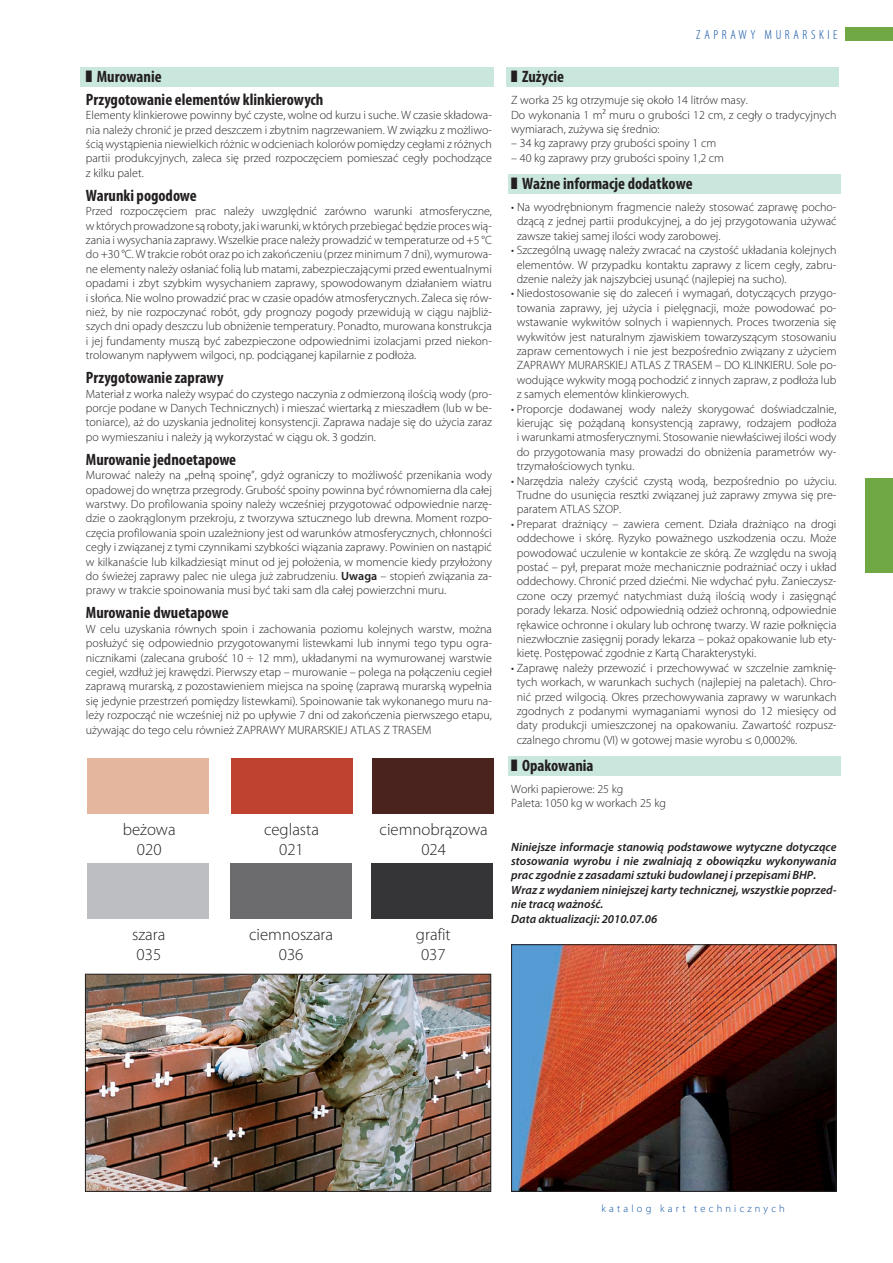
<style>
.page{position:relative;width:893px;height:1263px;background:#fff}
.page>*{position:absolute;margin:0;border:0;box-sizing:border-box;transform-origin:0 0}
.t1{font:300 16.8px/20.1px "Myriad Pro";color:#231f20;text-align:center}
.t2{font:700 condensed 16.5px/22.5px "Myriad Pro";color:#231f20}
.t3{font:300 condensed 13.2px "Myriad Pro";letter-spacing:.27em;color:#0a4fa2}
.t4{font:300 12px/14.4px "Myriad Pro";color:#231f20;text-align:justify}
.t5{font:italic 600 12px/14.4px "Myriad Pro";color:#231f20}
.t6{font:300 10.5px "Myriad Pro";letter-spacing:.3em;color:#0a4fa2}
.s1{font-weight:600}
</style>
<div class="page">
<div style="left:81px;top:67px;width:413px;height:19px;background:#cae7dd"></div>
<div style="left:506px;top:67px;width:333px;height:19px;background:#cae7dd"></div>
<div style="left:865px;top:478px;width:28px;height:95px;background:#70a843"></div>
<div style="left:845px;top:27px;width:48px;height:14px;background:#70a843"></div>
<div style="left:508px;top:756px;width:333px;height:19px;background:#cae7dd"></div>
<div style="left:508px;top:174px;width:333px;height:20px;background:#cae7dd"></div>
<img style="left:87px;top:976px;width:402px;height:214px">
<div style="left:85px;top:974px;width:406px;height:218px;border:1px solid #231f20"></div>
<img style="left:513px;top:946px;width:321px;height:244px">
<div style="left:511px;top:944px;width:325px;height:248px;border:1px solid #231f20"></div>
<div style="left:88px;top:758px;width:121px;height:56px;background:#e4b69d"></div>
<div style="left:231px;top:758px;width:121px;height:56px;background:#bf4130"></div>
<div style="left:372px;top:758px;width:121px;height:56px;background:#4a231e"></div>
<div style="left:87px;top:863px;width:121px;height:56px;background:#bdbec1"></div>
<div style="left:231px;top:863px;width:121px;height:56px;background:#6c6c6f"></div>
<div style="left:372px;top:863px;width:121px;height:56px;background:#353436"></div>
<h2 class="t2" style="left:86px;top:65px;width:239px">■ Murowanie<br>Przygotowanie elementów klinkierowych</h2>
<p class="t4" style="left:86px;top:108px;width:408px">Elementy klinkierowe powinny być czyste, wolne od kurzu i suche. W czasie składowa&shy;nia należy chronić je przed deszczem i zbytnim nagrzewaniem. W związku z możliwo&shy;ścią wystąpienia niewielkich różnic w odcieniach kolorów pomiędzy cegłami z różnych partii produkcyjnych, zaleca się przed rozpoczęciem pomieszać cegły pochodzące z kilku palet.</p>
<h2 class="t2" style="left:86px;top:184px;width:112px">Warunki pogodowe</h2>
<p class="t4" style="left:86px;top:204px;width:408px">Przed rozpoczęciem prac należy uwzględnić zarówno warunki atmosferyczne, w których prowadzone są roboty, jak i warunki, w których przebiegać będzie proces wią&shy;zania i wysychania zaprawy. Wszelkie prace należy prowadzić w temperaturze od +5 °C do +30 °C. W trakcie robót oraz po ich zakończeniu (przez minimum 7 dni), wymurowa&shy;ne elementy należy osłaniać folią lub matami, zabezpieczającymi przed ewentualnymi opadami i zbyt szybkim wysychaniem zaprawy, spowodowanym działaniem wiatru i słońca. Nie wolno prowadzić prac w czasie opadów atmosferycznych. Zaleca się rów&shy;nież, by nie rozpoczynać robót, gdy prognozy pogody przewidują w ciągu najbliż&shy;szych dni opady deszczu lub obniżenie temperatury. Ponadto, murowana konstrukcja i jej fundamenty muszą być zabezpieczone odpowiednimi izolacjami przed niekon&shy;trolowanym napływem wilgoci, np. podciąganej kapilarnie z podłoża.</p>
<h2 class="t2" style="left:86px;top:366px;width:139px">Przygotowanie zaprawy</h2>
<p class="t4" style="left:86px;top:386px;width:408px">Materiał z worka należy wsypać do czystego naczynia z odmierzoną ilością wody (pro&shy;porcje podane w Danych Technicznych) i mieszać wiertarką z mieszadłem (lub w be&shy;toniarce), aż do uzyskania jednolitej konsystencji. Zaprawa nadaje się do użycia zaraz po wymieszaniu i należy ją wykorzystać w ciągu ok. 3 godzin.</p>
<h2 class="t2" style="left:86px;top:448px;width:152px">Murowanie jednoetapowe</h2>
<p class="t4" style="left:86px;top:468px;width:408px">Murować należy na „pełną spoinę”, gdyż ograniczy to możliwość przenikania wody opadowej do wnętrza przegrody. Grubość spoiny powinna być równomierna dla całej warstwy. Do profilowania spoiny należy wcześniej przygotować odpowiednie narzę&shy;dzie o zaokrąglonym przekroju, z tworzywa sztucznego lub drewna. Moment rozpo&shy;częcia profilowania spoin uzależniony jest od warunków atmosferycznych, chłonności cegły i związanej z tymi czynnikami szybkości wiązania zaprawy. Powinien on nastąpić w kilkanaście lub kilkadziesiąt minut od jej położenia, w momencie kiedy przyłożony do świeżej zaprawy palec nie ulega już zabrudzeniu. <span class="s1">Uwaga</span> – stopień związania za&shy;prawy w trakcie spoinowania musi być taki sam dla całej powierzchni muru.</p>
<h2 class="t2" style="left:86px;top:601px;width:144px">Murowanie dwuetapowe</h2>
<p class="t4" style="left:86px;top:621px;width:408px">W celu uzyskania równych spoin i zachowania poziomu kolejnych warstw, można posłużyć się odpowiednio przygotowanymi listewkami lub innymi tego typu ogra&shy;nicznikami (zalecana grubość 10 ÷ 12 mm), układanymi na wymurowanej warstwie cegieł, wzdłuż jej krawędzi. Pierwszy etap – murowanie – polega na połączeniu cegieł zaprawą murarską, z pozostawieniem miejsca na spoinę (zaprawą murarską wypełnia się jedynie przestrzeń pomiędzy listewkami). Spoinowanie tak wykonanego muru na&shy;leży rozpocząć nie wcześniej niż po upływie 7 dni od zakończenia pierwszego etapu, używając do tego celu również ZAPRAWY MURARSKIEJ ATLAS Z TRASEM</p>
<h1 class="t1" style="left:123px;top:819px;width:54px">beżowa<br>020</h1>
<h1 class="t1" style="left:264px;top:819px;width:57px">ceglasta<br>021</h1>
<h1 class="t1" style="left:380px;top:819px;width:110px">ciemnobrązowa<br>024</h1>
<h1 class="t1" style="left:132px;top:924px;width:35px;text-align:left">szara<br>035</h1>
<h1 class="t1" style="left:249px;top:924px;width:86px">ciemnoszara<br>036</h1>
<h1 class="t1" style="left:416px;top:924px;width:36px">grafit<br>037</h1>
<p class="t3" style="left:696px;top:26px;width:143px">ZAPRAWY MURARSKIE</p>
<h2 class="t2" style="left:511px;top:65px;width:54px">■ Zużycie</h2>
<p class="t4" style="left:511px;top:93px;width:327px;text-align:left">Z worka 25 kg otrzymuje się około 14 litrów masy.<br>Do wykonania 1 m² muru o grubości 12 cm, z cegły o tradycyjnych wymiarach, zużywa się średnio:</p>
<p class="t4" style="left:511px;top:136px;width:206px">– 34 kg zaprawy przy grubości spoiny 1 cm</p>
<p class="t4" style="left:511px;top:150px;width:214px">– 40 kg zaprawy przy grubości spoiny 1,2 cm</p>
<h2 class="t2" style="left:511px;top:172px;width:183px">■ Ważne informacje dodatkowe</h2>
<p class="t4" style="left:517px;top:200px;width:321px;text-indent:-6px">• Na wyodrębnionym fragmencie należy stosować zaprawę pocho&shy;dzącą z jednej partii produkcyjnej, a do jej przygotowania używać zawsze takiej samej ilości wody zarobowej.</p>
<p class="t4" style="left:517px;top:243px;width:321px;text-indent:-6px">• Szczególną uwagę należy zwracać na czystość układania kolejnych elementów. W przypadku kontaktu zaprawy z licem cegły, zabru&shy;dzenie należy jak najszybciej usunąć (najlepiej na sucho).</p>
<p class="t4" style="left:517px;top:286px;width:321px;text-indent:-6px">• Niedostosowanie się do zaleceń i wymagań, dotyczących przygo&shy;towania zaprawy, jej użycia i pielęgnacji, może powodować po&shy;wstawanie wykwitów solnych i wapiennych. Proces tworzenia się wykwitów jest naturalnym zjawiskiem towarzyszącym stosowaniu zapraw cementowych i nie jest bezpośrednio związany z użyciem ZAPRAWY MURARSKIEJ ATLAS Z TRASEM – DO KLINKIERU. Sole po&shy;wodujące wykwity mogą pochodzić z innych zapraw, z podłoża lub z samych elementów klinkierowych.</p>
<p class="t4" style="left:517px;top:401px;width:321px;text-indent:-6px">• Proporcje dodawanej wody należy skorygować doświadczalnie, kierując się pożądaną konsystencją zaprawy, rodzajem podłoża i warunkami atmosferycznymi. Stosowanie niewłaściwej ilości wody do przygotowania masy prowadzi do obniżenia parametrów wy&shy;trzymałościowych tynku.</p>
<p class="t4" style="left:517px;top:473px;width:321px;text-indent:-6px">• Narzędzia należy czyścić czystą wodą, bezpośrednio po użyciu.<br>Trudne do usunięcia resztki związanej już zaprawy zmywa się pre&shy;paratem ATLAS SZOP.</p>
<p class="t4" style="left:517px;top:516px;width:321px;text-indent:-6px">• Preparat drażniący – zawiera cement. Działa drażniąco na drogi oddechowe i skórę. Ryzyko poważnego uszkodzenia oczu. Może powodować uczulenie w kontakcie ze skórą. Ze względu na swoją postać – pył, preparat może mechanicznie podrażniać oczy i układ oddechowy. Chronić przed dziećmi. Nie wdychać pyłu. Zanieczysz&shy;czone oczy przemyć natychmiast dużą ilością wody i zasięgnąć porady lekarza. Nosić odpowiednią odzież ochronną, odpowiednie rękawice ochronne i okulary lub ochronę twarzy. W razie połknięcia niezwłocznie zasięgnij porady lekarza – pokaż opakowanie lub ety&shy;kietę. Postępować zgodnie z Kartą Charakterystyki.</p>
<p class="t4" style="left:517px;top:660px;width:321px;text-indent:-6px">• Zaprawę należy przewozić i przechowywać w szczelnie zamknię&shy;tych workach, w warunkach suchych (najlepiej na paletach). Chro&shy;nić przed wilgocią. Okres przechowywania zaprawy w warunkach zgodnych z podanymi wymaganiami wynosi do 12 miesięcy od daty produkcji umieszczonej na opakowaniu. Zawartość rozpusz&shy;czalnego chromu (VI) w gotowej masie wyrobu ≤ 0,0002%.</p>
<h2 class="t2" style="left:511px;top:754px;width:84px">■ Opakowania</h2>
<p class="t4" style="left:511px;top:782px;width:156px">Worki papierowe: 25 kg<br>Paleta: 1050 kg w workach 25 kg</p>
<p class="t5" style="left:511px;top:839px;width:327px">Niniejsze informacje stanowią podstawowe wytyczne dotyczące stosowania wyrobu i nie zwalniają z obowiązku wykonywania prac zgodnie z zasadami sztuki budowlanej i przepisami BHP.<br>Wraz z wydaniem niniejszej karty technicznej, wszystkie poprzed&shy;nie tracą ważność.<br>Data aktualizacji: 2010.07.06</p>
<p class="t6" style="left:601px;top:1202px;width:185px">katalog kart technicznych</p>
</div>
